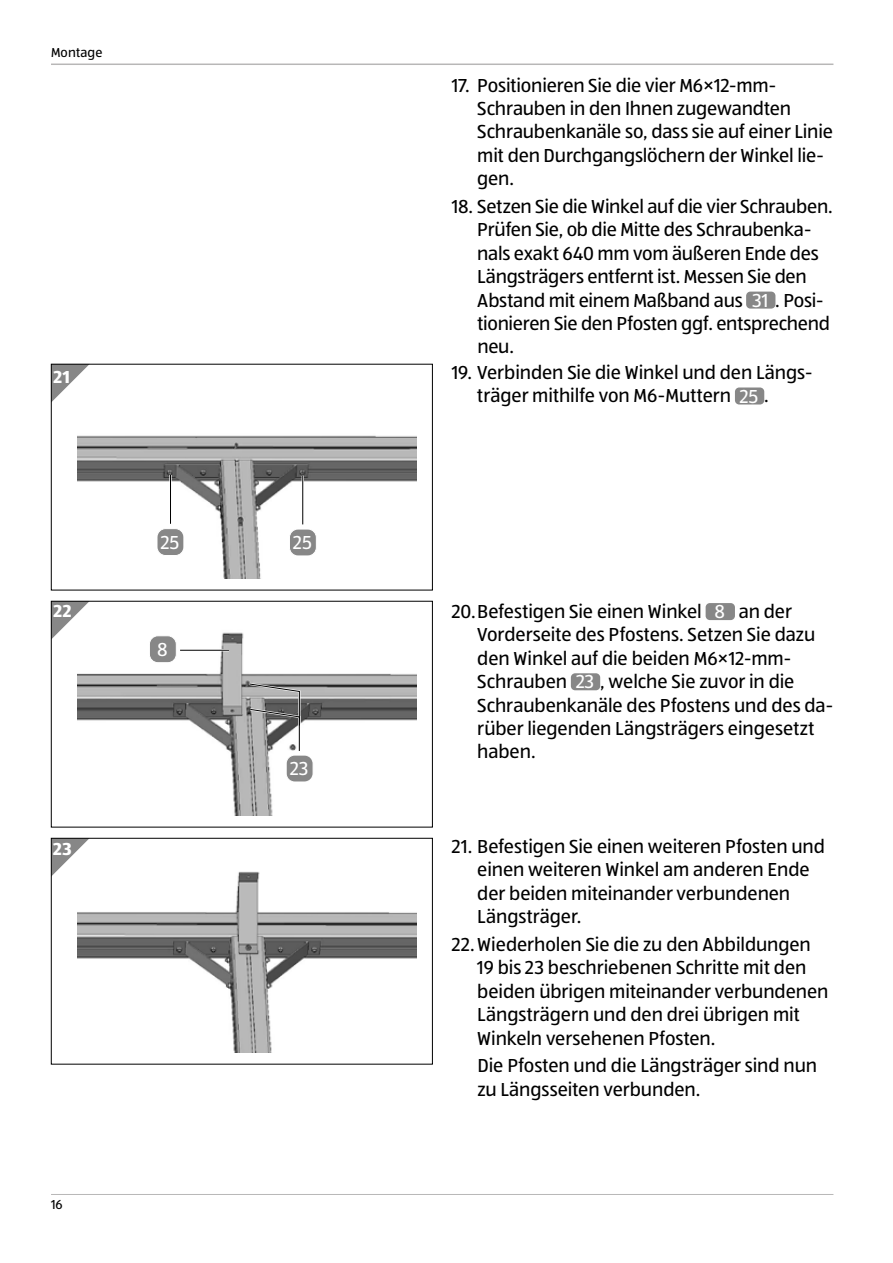
<style>
.page{position:relative;width:893px;height:1263px;background:#fff}
.page>*{position:absolute;margin:0;border:0;box-sizing:border-box;transform-origin:0 0}
.t1{font:19.5px/23.4px "ALDISUEDOT";letter-spacing:-.005em;color:#000}
.t2{font:19.5px "ALDISUEDOT";color:#fff}
.t3{font:700 18px "ALDISUEDOT";color:#fff}
.t4{font:13.5px "ALDISUEDOT";letter-spacing:.01em;color:#000}
.s1{color:#fff}
</style>
<div class="page">
<hr style="left:51px;top:1194px;width:782px;height:1px;background:#b8b7b7">
<hr style="left:51px;top:64px;width:782px;height:1px;background:#b8b7b7">
<div style="left:746px;top:292px;width:29px;height:17px;background:#878787;border-radius:4px"></div>
<svg style="left:53px;top:366px;width:35px;height:35px"></svg>
<img style="left:78px;top:388px;width:339px;height:191px">
<div style="left:51px;top:364px;width:382px;height:226px;border:1px solid #000"></div>
<hr style="left:169px;top:475px;width:3px;height:49px;background:#fff">
<hr style="left:170px;top:475px;width:1px;height:49px;background:#000">
<hr style="left:302px;top:475px;width:2px;height:49px;background:#fff">
<hr style="left:302px;top:475px;width:1px;height:49px;background:#000">
<div style="left:157px;top:529px;width:27px;height:26px;background:#878787;border-radius:9px"></div>
<div style="left:157px;top:528px;width:27px;height:28px;border:1px solid #fff;border-radius:9px"></div>
<div style="left:289px;top:529px;width:27px;height:27px;background:#878787;border-radius:9px"></div>
<div style="left:289px;top:529px;width:28px;height:27px;border:1px solid #fff;border-radius:9px"></div>
<div style="left:735px;top:387px;width:29px;height:17px;background:#878787;border-radius:4px"></div>
<svg style="left:53px;top:603px;width:35px;height:35px"></svg>
<img style="left:78px;top:625px;width:339px;height:191px">
<div style="left:51px;top:601px;width:382px;height:226px;border:1px solid #000"></div>
<svg style="left:247px;top:681px;width:55px;height:72px;background:#9b9b9b"></svg>
<div style="left:286px;top:755px;width:27px;height:27px;background:#878787;border-radius:9px"></div>
<div style="left:286px;top:755px;width:27px;height:27px;border:1px solid #fff;border-radius:9px"></div>
<hr style="left:180px;top:649px;width:49px;height:2px;background:#fff">
<hr style="left:180px;top:650px;width:49px;height:1px;background:#000">
<div style="left:149px;top:636px;width:27px;height:27px;background:#878787;border-radius:9px"></div>
<div style="left:149px;top:635px;width:28px;height:28px;border:1px solid #fff;border-radius:9px"></div>
<div style="left:706px;top:603px;width:29px;height:17px;background:#878787;border-radius:4px"></div>
<div style="left:571px;top:673px;width:29px;height:17px;background:#878787;border-radius:4px"></div>
<svg style="left:53px;top:840px;width:35px;height:35px"></svg>
<img style="left:78px;top:862px;width:339px;height:191px">
<div style="left:51px;top:838px;width:382px;height:226px;border:1px solid #000"></div>
<p class="t4" style="left:51px;top:43px;width:53px">Montage</p>
<p class="t3" style="left:54px;top:364px;width:18px">21</p>
<p class="t3" style="left:54px;top:599px;width:19px">22</p>
<p class="t2" style="left:161px;top:529px;width:20px">25</p>
<p class="t2" style="left:293px;top:530px;width:20px">25</p>
<p class="t2" style="left:157px;top:636px;width:12px">8</p>
<p class="t2" style="left:290px;top:756px;width:20px">23</p>
<p class="t1" style="left:477px;top:73px;width:357px;text-indent:-25px">17. Positionieren Sie die vier M6×12-mm-Schrauben in den Ihnen zugewandten Schraubenkanäle so, dass sie auf einer Linie mit den Durchgangslöchern der Winkel lie&shy;gen.</p>
<p class="t1" style="left:477px;top:194px;width:357px;text-indent:-26px">18. Setzen Sie die Winkel auf die vier Schrauben.<br>Prüfen Sie, ob die Mitte des Schraubenka&shy;nals exakt 640 mm vom äußeren Ende des Längsträgers entfernt ist. Messen Sie den Abstand mit einem Maßband aus <span class="s1">31</span> . Posi&shy;tionieren Sie den Pfosten ggf. entsprechend neu.</p>
<p class="t1" style="left:477px;top:360px;width:337px;text-indent:-26px">19. Verbinden Sie die Winkel und den Längs&shy;träger mithilfe von M6-Muttern <span class="s1">25</span> .</p>
<p class="t1" style="left:477px;top:599px;width:357px;text-indent:-25px">20.Befestigen Sie einen Winkel <span class="s1">8</span> an der Vorderseite des Pfostens. Setzen Sie dazu den Winkel auf die beiden M6×12-mm-Schrauben <span class="s1">23</span> , welche Sie zuvor in die Schraubenkanäle des Pfostens und des da&shy;rüber liegenden Längsträgers eingesetzt haben.</p>
<p class="t3" style="left:53px;top:836px;width:20px">23</p>
<p class="t1" style="left:477px;top:834px;width:349px;text-indent:-26px">21. Befestigen Sie einen weiteren Pfosten und einen weiteren Winkel am anderen Ende der beiden miteinander verbundenen Längsträger.</p>
<p class="t1" style="left:477px;top:932px;width:353px;text-indent:-26px">22.Wiederholen Sie die zu den Abbildungen 19 bis 23 beschriebenen Schritte mit den beiden übrigen miteinander verbundenen Längsträgern und den drei übrigen mit Winkeln versehenen Pfosten.</p>
<p class="t1" style="left:477px;top:1053px;width:341px">Die Pfosten und die Längsträger sind nun zu Längsseiten verbunden.</p>
<p class="t4" style="left:51px;top:1195px;width:13px">16</p>
</div>
